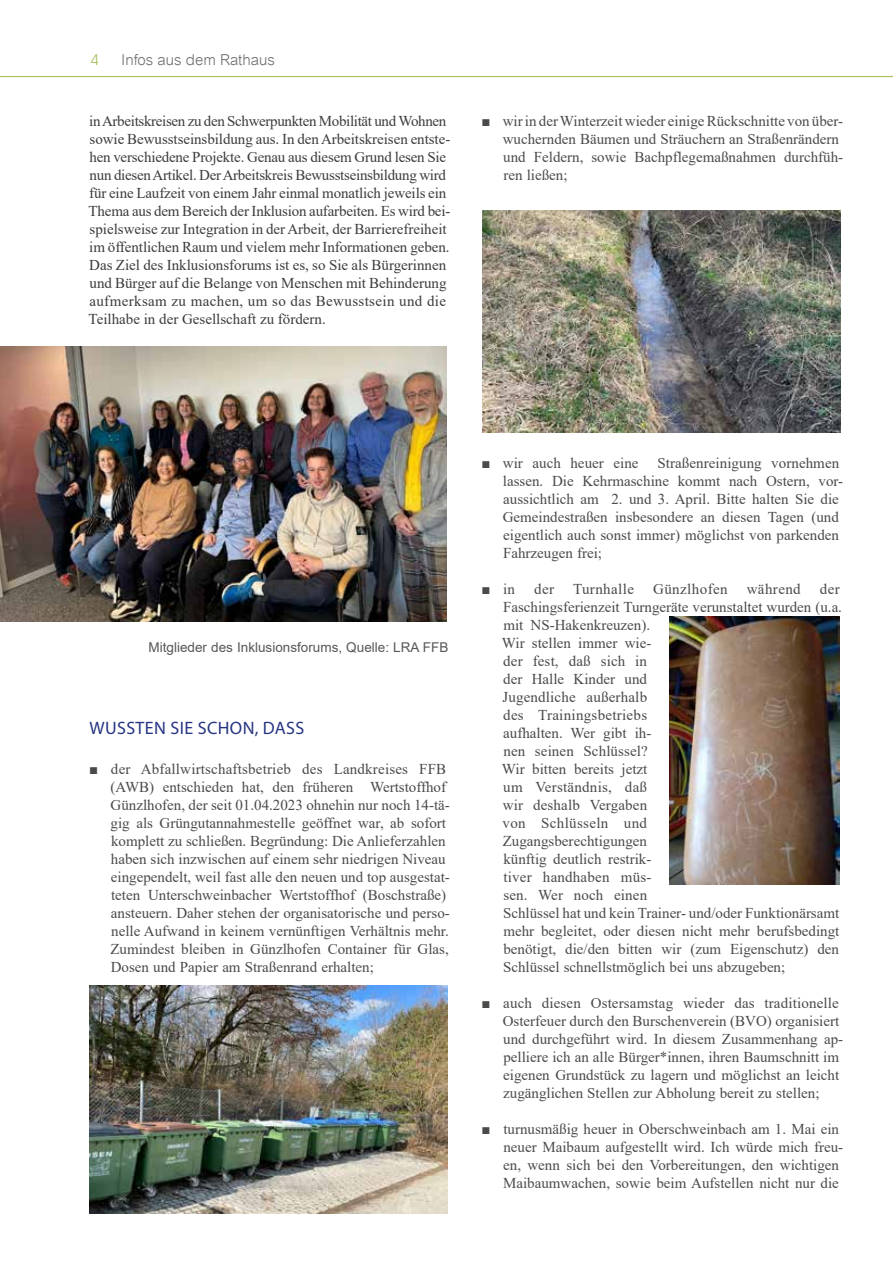
<style>
.page{position:relative;width:893px;height:1263px;background:#fff}
.page>*{position:absolute;margin:0;border:0;box-sizing:border-box;transform-origin:0 0}
.t1{font:18px "Myriad Pro";letter-spacing:.02em;color:#283583}
.t2{font:15px/18px "Times New Roman";color:#4a4a49}
.t3{font:15px/18px "Times New Roman";letter-spacing:-.005em;color:#3c3c3b}
.t4{font:15px "Times New Roman";letter-spacing:.025em;color:#4a4a49}
.t5{font:300 15px "Arial";color:#706f6f}
.t6{font:15px "Avant Garde IT Cby BT";color:#a7c05c}
.t7{font:13.5px "Arial";color:#575756}
</style>
<div class="page">
<hr style="left:0;top:76px;width:893px;height:1px;background:#a7c05c">
<img style="left:0;top:346px;width:446px;height:276px">
<img style="left:89px;top:986px;width:359px;height:227px">
<img style="left:482px;top:210px;width:358px;height:222px">
<img style="left:669px;top:617px;width:171px;height:267px">
<p class="t6" style="left:90px;top:50px;width:10px">4</p>
<p class="t5" style="left:121px;top:51px;width:155px">Infos aus dem Rathaus</p>
<p class="t3" style="left:89px;top:112px;width:363px">in Arbeitskreisen zu den Schwerpunkten Mobilität und Wohnen sowie Bewusstseinsbildung aus. In den Arbeitskreisen entste&shy;hen verschiedene Projekte. Genau aus diesem Grund lesen Sie nun diesen Artikel. Der Arbeitskreis Bewusstseinsbildung wird für eine Laufzeit von einem Jahr einmal monatlich jeweils ein Thema aus dem Bereich der Inklusion aufarbeiten. Es wird bei&shy;spielsweise zur Integration in der Arbeit, der Barrierefreiheit im öffentlichen Raum und vielem mehr Informationen geben.<br>Das Ziel des Inklusionsforums ist es, so Sie als Bürgerinnen und Bürger auf die Belange von Menschen mit Behinderung aufmerksam zu machen, um so das Bewusstsein und die Teilhabe in der Gesellschaft zu fördern.</p>
<p class="t2" style="left:503px;top:112px;width:342px;text-indent:-21px">■ wir in der Winterzeit wieder einige Rückschnitte von über&shy;wuchernden Bäumen und Sträuchern an Straßenrändern und Feldern, sowie Bachpflegemaßnahmen durchfüh&shy;ren ließen;</p>
<p class="t7" style="left:149px;top:638px;width:301px">Mitglieder des I nklusionsforums, Quelle: LRA FFB</p>
<p class="t1" style="left:90px;top:717px;width:207px">WUSSTEN SIE SCHON, DASS</p>
<p class="t2" style="left:110px;top:760px;width:341px;text-indent:-21px">■ der Abfallwirtschaftsbetrieb des Landkreises FFB (AWB) entschieden hat, den früheren Wertstoffhof Günzlhofen, der seit 01.04.2023 ohnehin nur noch 14-tä&shy;gig als Grüngutannahmestelle geöffnet war, ab sofort komplett zu schließen. Begründung: Die Anlieferzahlen haben sich inzwischen auf einem sehr niedrigen Niveau eingependelt, weil fast alle den neuen und top ausgestat&shy;teten Unterschweinbacher Wertstoffhof (Boschstraße) ansteuern. Daher stehen der organisatorische und perso&shy;nelle Aufwand in keinem vernünftigen Verhältnis mehr.<br>Zumindest bleiben in Günzlhofen Container für Glas, Dosen und Papier am Straßenrand erhalten;</p>
<p class="t2" style="left:503px;top:454px;width:342px;text-indent:155px">Straßenreinigung vornehmen lassen. Die Kehrmaschine kommt nach Ostern, vor&shy;aussichtlich am 2. und 3. April. Bitte halten Sie die Gemeindestraßen insbesondere an diesen Tagen (und eigentlich auch sonst immer) möglichst von parkenden Fahrzeugen frei;</p>
<p class="t2" style="left:481px;top:580px;width:35px">■ in</p>
<p class="t2" style="left:534px;top:580px;width:21px">der</p>
<p class="t4" style="left:573px;top:579px;width:63px">Turnhalle</p>
<p class="t4" style="left:653px;top:579px;width:76px">Günzlhofen</p>
<p class="t4" style="left:747px;top:579px;width:56px">während</p>
<p class="t2" style="left:481px;top:454px;width:159px">■ wir auch heuer eine</p>
<p class="t2" style="left:502px;top:580px;width:342px;text-indent:318px">der<br>Faschingsferienzeit Turngeräte verunstaltet wurden (u.a. mit NS-Hakenkreuzen).<br>Wir stellen immer wie-<br>der fest, daß sich in<br>der Halle Kinder und<br>Jugendliche außerhalb<br>des Trainingsbetriebs<br>aufhalten. Wer gibt ih-<br>nen seinen Schlüssel?<br>Wir bitten bereits jetzt<br>um Verständnis, daß<br>wir deshalb Vergaben<br>von Schlüsseln und<br>Zugangsberechtigungen<br>künftig deutlich restrik-<br>tiver handhaben müs-<br>sen. Wer noch einen<br>Schlüssel hat und kein Trainer- und/oder Funktionärsamt mehr begleitet, oder diesen nicht mehr berufsbedingt benötigt, die/den bitten wir (zum Eigenschutz) den<br>Schlüssel schnellstmöglich bei uns abzugeben;</p>
<p class="t2" style="left:503px;top:994px;width:342px;text-indent:-21px">■ auch diesen Ostersamstag wieder das traditionelle Osterfeuer durch den Burschenverein (BVO) organisiert und durchgeführt wird. In diesem Zusammenhang ap&shy;pelliere ich an alle Bürger*innen, ihren Baumschnitt im eigenen Grundstück zu lagern und möglichst an leicht zugänglichen Stellen zur Abholung bereit zu stellen;</p>
<p class="t2" style="left:503px;top:1120px;width:342px;text-indent:-22px">■ turnusmäßig heuer in Oberschweinbach am 1. Mai ein neuer Maibaum aufgestellt wird. Ich würde mich freu&shy;en, wenn sich bei den Vorbereitungen, den wichtigen Maibaumwachen, sowie beim Aufstellen nicht nur die</p>
</div>
